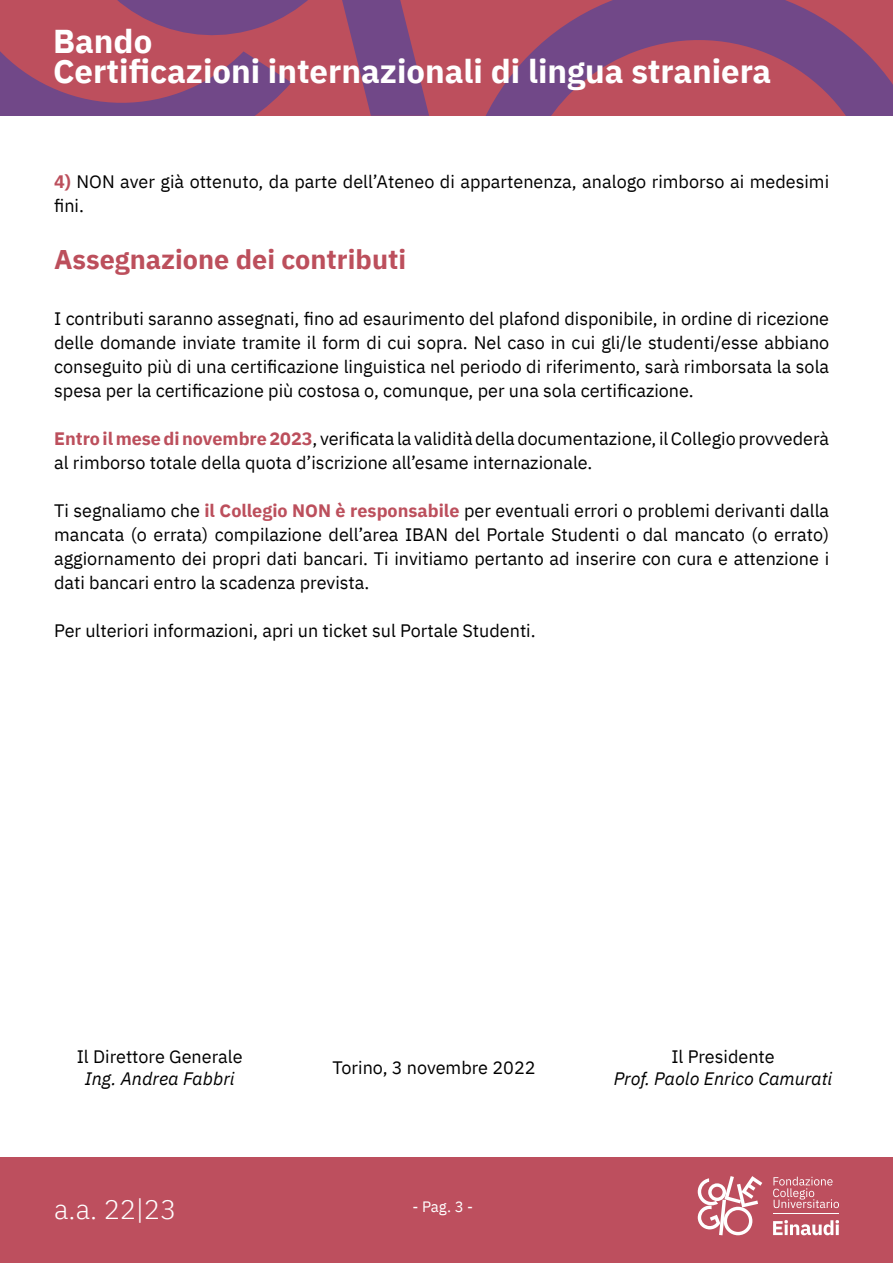
<style>
.page{position:relative;width:893px;height:1263px;background:#fff}
.page>*{position:absolute;margin:0;border:0;box-sizing:border-box;transform-origin:0 0}
.t1{font:700 33px/30px "IBM Plex Sans";color:#fff}
.t2{font:300 27.15px "IBM Plex Sans";color:#fff}
.t3{font:700 27px "IBM Plex Sans";color:#bc4f5c}
.t4{font:18px/24px "IBM Plex Sans";color:#000}
.t5{font:italic 18px "IBM Plex Sans";color:#000}
.t6{font:15px "IBM Plex Sans";color:#fff}
.s1{font-weight:700;color:#bc4f5c}
</style>
<div class="page">
<svg style="left:0;top:0;width:429px;height:116px;background:#9e4c6e"></svg>
<svg style="left:431px;top:0;width:462px;height:116px;background:#9d4c6e"></svg>
<div style="left:0;top:1157px;width:893px;height:106px;background:#bd4f5e"></div>
<svg style="left:773px;top:1177px;width:66px;height:31px"></svg>
<svg style="left:698px;top:1176px;width:64px;height:59px"></svg>
<svg style="left:773px;top:1220px;width:66px;height:15px"></svg>
<hr style="left:773px;top:1213px;width:66px;height:1px;background:#fff">
<h1 class="t1" style="left:53px;top:24px;width:720px">Bando<br>Certificazioni internazionali di lingua straniera</h1>
<p class="t4" style="left:54px;top:169px;width:776px"><span class="s1">4)</span> NON aver già ottenuto, da parte dell’Ateneo di appartenenza, analogo rimborso ai medesimi fini.</p>
<h3 class="t3" style="left:54px;top:238px;width:353px">Assegnazione dei contributi</h3>
<p class="t4" style="left:54px;top:305px;width:777px;text-align:justify">I contributi saranno assegnati, fino ad esaurimento del plafond disponibile, in ordine di ricezione delle domande inviate tramite il form di cui sopra. Nel caso in cui gli/le studenti/esse abbiano conseguito più di una certificazione linguistica nel periodo di riferimento, sarà rimborsata la sola spesa per la certificazione più costosa o, comunque, per una sola certificazione.</p>
<p class="t4" style="left:54px;top:425px;width:776px"><span class="s1">Entro il mese di novembre 2023</span>, verificata la validità della documentazione, il Collegio provvederà al rimborso totale della quota d’iscrizione all’esame internazionale.</p>
<p class="t4" style="left:54px;top:497px;width:777px;text-align:justify">Ti segnaliamo che <span class="s1">il Collegio NON è responsabile</span> per eventuali errori o problemi derivanti dalla mancata (o errata) compilazione dell’area IBAN del Portale Studenti o dal mancato (o errato) aggiornamento dei propri dati bancari. Ti invitiamo pertanto ad inserire con cura e attenzione i dati bancari entro la scadenza prevista.</p>
<p class="t4" style="left:54px;top:617px;width:483px">Per ulteriori informazioni, apri un ticket sul Portale Studenti.</p>
<p class="t4" style="left:77px;top:1043px;width:167px">Il Direttore Generale</p>
<p class="t5" style="left:85px;top:1065px;width:151px">Ing. Andrea Fabbri</p>
<p class="t4" style="left:332px;top:1054px;width:205px">Torino, 3 novembre 2022</p>
<h2 class="t2" style="left:54px;top:1188px;width:124px">a.a. 22|23</h2>
<p class="t6" style="left:412px;top:1195px;width:62px">- Pag. 3 -</p>
<p class="t4" style="left:671px;top:1043px;width:105px">Il Presidente</p>
<p class="t5" style="left:614px;top:1065px;width:220px">Prof. Paolo Enrico Camurati</p>
</div>
